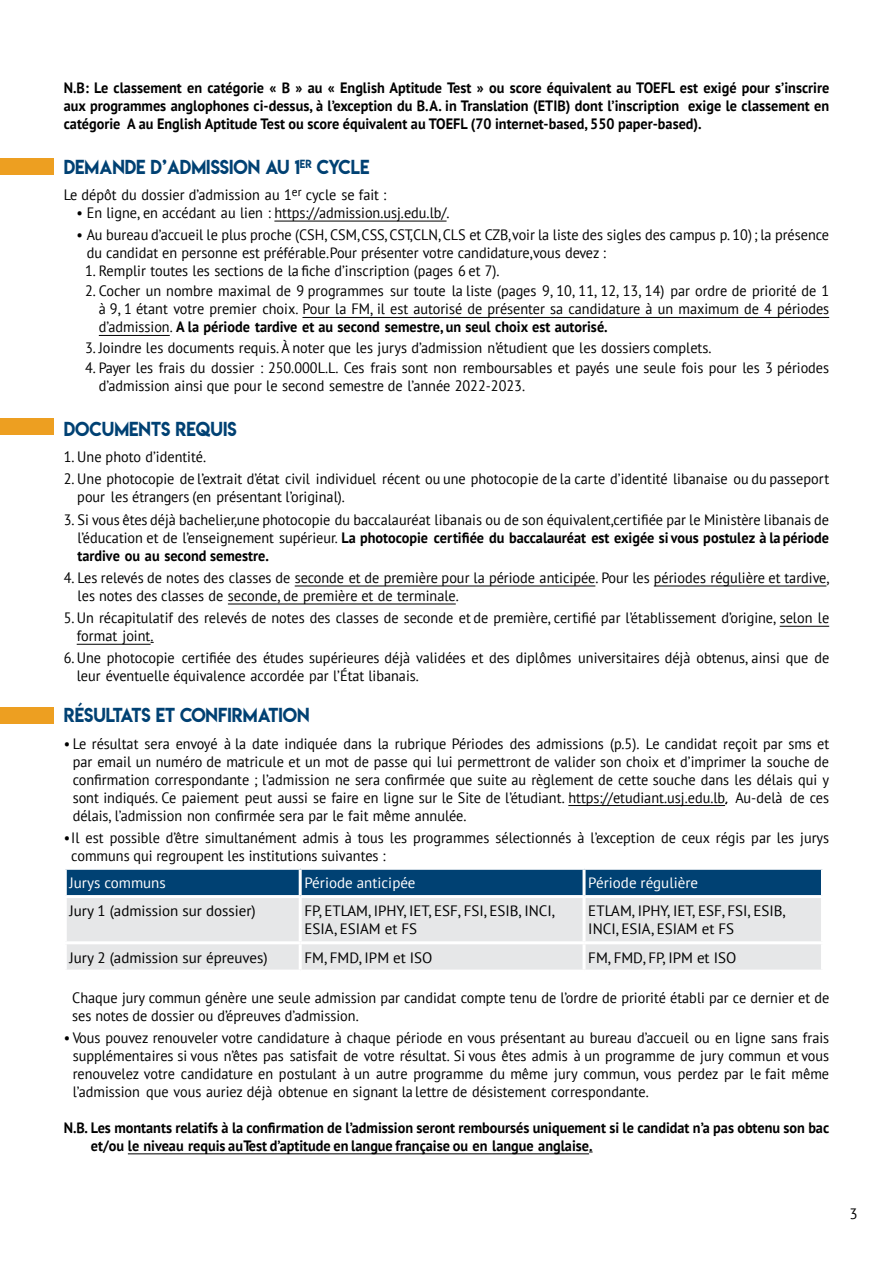
<style>
.page{position:relative;width:893px;height:1263px;background:#fff}
.page>*{position:absolute;margin:0;border:0;box-sizing:border-box;transform-origin:0 0}
.t1{font:18px "Lemon Milk";color:#004173;scale:.95 1}
.t2{font:15px/18px "PT Sans";color:#000;scale:.95 1}
.t3{font:700 15px/18px "PT Sans";color:#000;text-align:justify;scale:.95 1}
.t4{font:15px/18px "PT Sans";color:#000}
.t5{font:15px "PT Sans";color:#fff}
.s1{font-weight:700}
</style>
<div class="page">
<hr style="left:274px;top:221px;width:173px;height:1px;background:#000">
<hr style="left:302px;top:317px;width:527px;height:1px;background:#000">
<hr style="left:99px;top:335px;width:71px;height:1px;background:#000">
<hr style="left:295px;top:586px;width:300px;height:1px;background:#000">
<hr style="left:654px;top:586px;width:172px;height:1px;background:#000">
<hr style="left:228px;top:604px;width:228px;height:1px;background:#000">
<hr style="left:780px;top:626px;width:49px;height:1px;background:#000">
<hr style="left:77px;top:644px;width:74px;height:1px;background:#000">
<hr style="left:568px;top:805px;width:157px;height:1px;background:#000">
<hr style="left:128px;top:1153px;width:461px;height:1px;background:#000">
<div style="left:67px;top:870px;width:754px;height:25px;background:#004173"></div>
<div style="left:67px;top:898px;width:754px;height:71px;background:#e6e7e8"></div>
<hr style="left:299px;top:870px;width:3px;height:25px;background:#fff">
<hr style="left:583px;top:870px;width:3px;height:25px;background:#fff">
<hr style="left:299px;top:898px;width:3px;height:43px;background:#fff">
<hr style="left:583px;top:898px;width:3px;height:43px;background:#fff">
<hr style="left:64px;top:941px;width:236px;height:3px;background:#fff">
<hr style="left:300px;top:941px;width:284px;height:3px;background:#fff">
<hr style="left:299px;top:944px;width:3px;height:25px;background:#fff">
<hr style="left:584px;top:941px;width:240px;height:3px;background:#fff">
<hr style="left:583px;top:944px;width:3px;height:25px;background:#fff">
<div style="left:0;top:707px;width:54px;height:17px;background:#ed9f21"></div>
<div style="left:0;top:418px;width:54px;height:17px;background:#ed9f21"></div>
<div style="left:0;top:159px;width:54px;height:16px;background:#ed9f21"></div>
<p class="t3" style="left:64px;top:78px;width:807px">N.B: Le classement en catégorie « B » au « English Aptitude Test » ou score équivalent au TOEFL est exigé pour s’inscrire aux programmes anglophones ci-dessus, à l’exception du B.A. in Translation (ETIB) dont l’inscription exige le classement en catégorie A au English Aptitude Test ou score équivalent au TOEFL (70 internet-based, 550 paper-based).</p>
<p class="t1" style="left:64px;top:154px;width:323px">DEMANDE D’ADMISSION AU 1<sup>er</sup> CYCLE</p>
<p class="t2" style="left:64px;top:185px;width:341px">Le dépôt du dossier d’admission au 1<sup>er</sup> cycle se fait :</p>
<p class="t2" style="left:77px;top:203px;width:394px">• En ligne, en accédant au lien : https://admission.usj.edu.lb/.</p>
<p class="t2" style="left:87px;top:226px;width:783px;text-indent:-10px">• Au bureau d’accueil le plus proche (CSH, CSM, CSS, CST,CLN, CLS et CZB, voir la liste des sigles des campus p. 10) ; la présence du candidat en personne est préférable.Pour présenter votre candidature,vous devez :</p>
<p class="t2" style="left:85px;top:262px;width:438px">1. Remplir toutes les sections de la fiche d’inscription (pages 6 et 7).</p>
<p class="t2" style="left:99px;top:282px;width:770px;text-align:justify;text-indent:-14px">2. Cocher un nombre maximal de 9 programmes sur toute la liste (pages 9, 10, 11, 12, 13, 14) par ordre de priorité de 1 à 9, 1 étant votre premier choix. Pour la FM, il est autorisé de présenter sa candidature à un maximum de 4 périodes d’admission. <span class="s1">A la période tardive et au second semestre, un seul choix est autorisé.</span></p>
<p class="t2" style="left:85px;top:338px;width:661px">3. Joindre les documents requis. À noter que les jurys d’admission n’étudient que les dossiers complets.</p>
<p class="t2" style="left:99px;top:358px;width:770px;text-indent:-14px">4. Payer les frais du dossier : 250.000L.L. Ces frais sont non remboursables et payés une seule fois pour les 3 périodes d’admission ainsi que pour le second semestre de l’année 2022-2023.</p>
<p class="t1" style="left:64px;top:416px;width:183px">DOCUMENTS REQUIS</p>
<p class="t2" style="left:64px;top:448px;width:151px">1. Une photo d’identité.</p>
<p class="t2" style="left:77px;top:470px;width:793px;text-indent:-14px">2. Une photocopie de l’extrait d’état civil individuel récent ou une photocopie de la carte d’identité libanaise ou du passeport pour les étrangers (en présentant l’original).</p>
<p class="t2" style="left:77px;top:510px;width:793px;text-align:justify;text-indent:-14px">3. Si vous êtes déjà bachelier,une photocopie du baccalauréat libanais ou de son équivalent,certifiée par le Ministère libanais de l’éducation et de l’enseignement supérieur. <span class="s1">La photocopie certifiée du baccalauréat est exigée si vous postulez à la période tardive ou au second semestre.</span></p>
<p class="t2" style="left:78px;top:568px;width:793px;text-indent:-14px">4. Les relevés de notes des classes de seconde et de première pour la période anticipée. Pour les périodes régulière et tardive, les notes des classes de seconde, de première et de terminale.</p>
<p class="t2" style="left:77px;top:609px;width:794px;text-indent:-13px">5. Un récapitulatif des relevés de notes des classes de seconde et de première, certifié par l’établissement d’origine, selon le format joint.</p>
<p class="t2" style="left:77px;top:649px;width:794px;text-indent:-13px">6. Une photocopie certifiée des études supérieures déjà validées et des diplômes universitaires déjà obtenus, ainsi que de leur éventuelle équivalence accordée par l’État libanais.</p>
<p class="t1" style="left:64px;top:702px;width:260px">RÉSULTATS ET CONFIRMATION</p>
<p class="t2" style="left:73px;top:734px;width:798px;text-align:justify;text-indent:-9px">• Le résultat sera envoyé à la date indiquée dans la rubrique Périodes des admissions (p.5). Le candidat reçoit par sms et par email un numéro de matricule et un mot de passe qui lui permettront de valider son choix et d’imprimer la souche de confirmation correspondante ; l’admission ne sera confirmée que suite au règlement de cette souche dans les délais qui y sont indiqués. Ce paiement peut aussi se faire en ligne sur le Site de l’étudiant. https://etudiant.usj.edu.lb. Au-delà de ces délais, l’admission non confirmée sera par le fait même annulée.</p>
<p class="t2" style="left:71px;top:828px;width:799px;text-indent:-8px">• Il est possible d’être simultanément admis à tous les programmes sélectionnés à l’exception de ceux régis par les jurys communs qui regroupent les institutions suivantes :</p>
<p class="t5" style="left:70px;top:873px;width:98px">Jurys communs</p>
<p class="t5" style="left:304px;top:873px;width:113px">Période anticipée</p>
<p class="t5" style="left:588px;top:873px;width:111px">Période régulière</p>
<p class="t4" style="left:70px;top:902px;width:188px">Jury 1 (admission sur dossier)</p>
<p class="t4" style="left:304px;top:902px;width:252px">FP, ETLAM, IPHY, IET, ESF, FSI, ESIB, INCI,<br>ESIA, ESIAM et FS</p>
<p class="t4" style="left:588px;top:902px;width:199px">ETLAM, IPHY, IET, ESF, FSI, ESIB,<br>INCI, ESIA, ESIAM et FS</p>
<p class="t4" style="left:70px;top:948px;width:200px">Jury 2 (admission sur épreuves)</p>
<p class="t4" style="left:304px;top:948px;width:130px">FM, FMD, IPM et ISO</p>
<p class="t4" style="left:588px;top:948px;width:149px">FM, FMD, FP, IPM et ISO</p>
<p class="t2" style="left:72px;top:988px;width:798px">Chaque jury commun génère une seule admission par candidat compte tenu de l’ordre de priorité établi par ce dernier et de ses notes de dossier ou d’épreuves d’admission.</p>
<p class="t2" style="left:73px;top:1028px;width:798px;text-align:justify;text-indent:-9px">• Vous pouvez renouveler votre candidature à chaque période en vous présentant au bureau d’accueil ou en ligne sans frais supplémentaires si vous n’êtes pas satisfait de votre résultat. Si vous êtes admis à un programme de jury commun et vous renouvelez votre candidature en postulant à un autre programme du même jury commun, vous perdez par le fait même l’admission que vous auriez déjà obtenue en signant la lettre de désistement correspondante.</p>
<p class="t3" style="left:91px;top:1118px;width:779px;text-indent:-27px">N.B. Les montants relatifs à la confirmation de l’admission seront remboursés uniquement si le candidat n’a pas obtenu son bac et/ou le niveau requis auTest d’aptitude en langue française ou en langue anglaise.</p>
<p class="t4" style="left:849px;top:1204px;width:10px">3</p>
</div>
